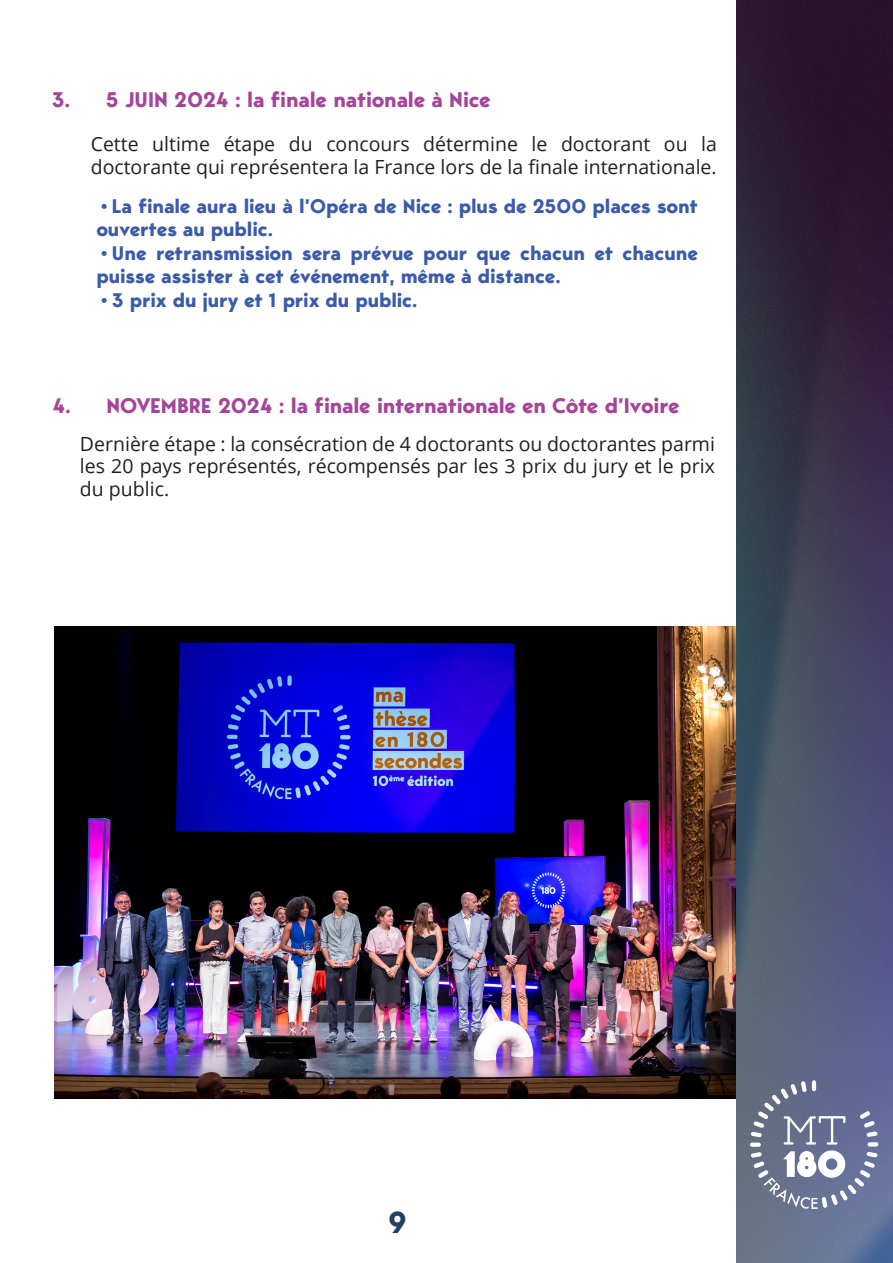
<style>
.page{position:relative;width:893px;height:1263px;background:#fff}
.page>*{position:absolute;margin:0;border:0;box-sizing:border-box;transform-origin:0 0}
.t1{font:700 30px "George";color:#243f60}
.Dates{font:700 21px "George";letter-spacing:-.01em;color:#a54599}
.Paragraphe{font:19.5px/22.4px "Open Sans";color:#231f20}
.Points{font:700 19.5px/23.4px "George";letter-spacing:-.01em;color:#3b5aa8}
</style>
<div class="page">
<img style="left:736px;top:0;width:157px;height:1263px">
<svg style="left:867px;top:1142px;width:11px;height:4px"></svg>
<svg style="left:860px;top:1111px;width:17px;height:26px"></svg>
<hr style="left:812px;top:1080px;width:4px;height:11px;background:#babecd;border-radius:2px">
<svg style="left:751px;top:1081px;width:94px;height:63px;background:#767e98"></svg>
<div style="left:750px;top:1142px;width:11px;height:5px;background:#fff;border-radius:2px"></div>
<svg style="left:751px;top:1150px;width:127px;height:59px"></svg>
<img style="left:54px;top:626px;width:682px;height:472px">
<p class="Dates" style="left:52px;top:85px;width:440px">3. 5 JUIN 2024 : la finale nationale à Nice</p>
<p class="Paragraphe" style="left:91px;top:133px;width:628px">Cette ultime étape du concours détermine le doctorant ou la doctorante qui représentera la France lors de la finale internationale.</p>
<p class="Points" style="left:96px;top:194px;width:603px">•La finale aura lieu à l’Opéra de Nice : plus de 2500 places sont ouvertes au public.</p>
<p class="Points" style="left:96px;top:241px;width:603px">•Une retransmission sera prévue pour que chacun et chacune puisse assister à cet événement, même à distance.</p>
<p class="Points" style="left:96px;top:288px;width:323px">•3 prix du jury et 1 prix du public.</p>
<p class="Dates" style="left:52px;top:391px;width:629px">4. NOVEMBRE 2024 : la finale internationale en Côte d’Ivoire</p>
<p class="Paragraphe" style="left:80px;top:432px;width:636px;text-align:justify">Dernière étape : la consécration de 4 doctorants ou doctorantes parmi les 20 pays représentés, récompensés par les 3 prix du jury et le prix du public.</p>
<h1 class="t1" style="left:388px;top:1202px;width:20px">9</h1>
</div>
